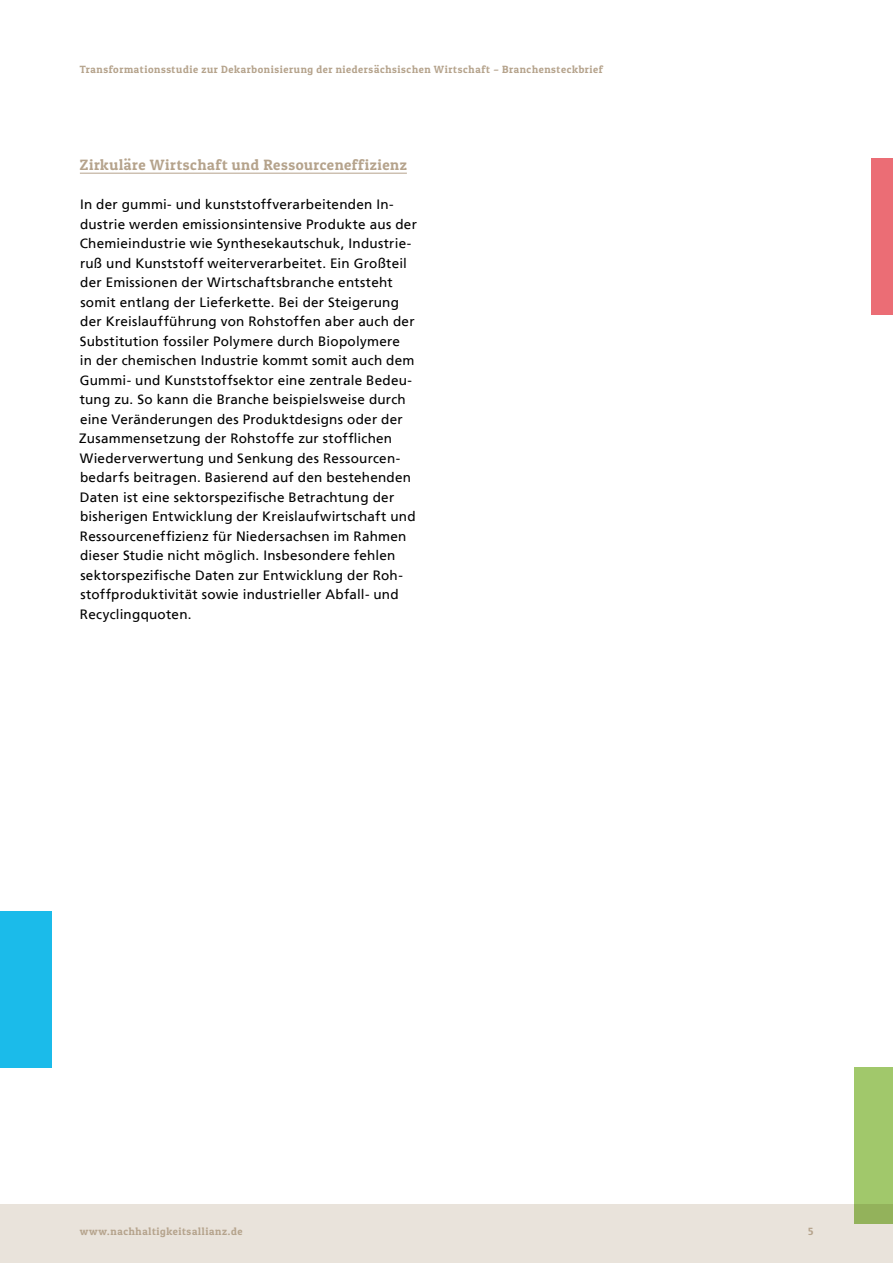
<style>
.page{position:relative;width:893px;height:1263px;background:#fff}
.page>*{position:absolute;margin:0;border:0;box-sizing:border-box;transform-origin:0 0}
.t1{font:15px "Patua One";letter-spacing:.04em;color:#b5a38c}
.t2{font:13.5px/19.5px "NDS Frutiger";letter-spacing:.02em;color:#000}
.t3{font:10.5px "Patua One";letter-spacing:.06em;color:#b5a38c}
</style>
<div class="page">
<div style="left:0;top:1204px;width:893px;height:59px;background:#e9e3db"></div>
<hr style="left:80px;top:173px;width:327px;height:1px;background:#b5a38c">
<div style="left:872px;top:159px;width:21px;height:156px;background:#eb6d75"></div>
<div style="left:855px;top:1067px;width:38px;height:156px;background:#a1c86b"></div>
<div style="left:0;top:911px;width:51px;height:156px;background:#1bbbea"></div>
<p class="t3" style="left:80px;top:65px;width:525px">Transformationsstudie zur Dekarbonisierung der niedersächsischen Wirtschaft – Branchensteckbrief</p>
<p class="t1" style="left:80px;top:159px;width:328px">Zirkuläre Wirtschaft und Ressourceneffizienz</p>
<p class="t2" style="left:79px;top:196px;width:339px">In der gummi- und kunststoffverarbeitenden In&shy;dustrie werden emissionsintensive Produkte aus der Chemieindustrie wie Synthesekautschuk, Industrie&shy;ruß und Kunststoff weiterverarbeitet. Ein Großteil der Emissionen der Wirtschaftsbranche entsteht somit entlang der Lieferkette. Bei der Steigerung der Kreislaufführung von Rohstoffen aber auch der Substitution fossiler Polymere durch Biopolymere<br>in der chemischen Industrie kommt somit auch dem Gummi- und Kunststoffsektor eine zentrale Bedeu&shy;tung zu. So kann die Branche beispielsweise durch eine Veränderungen des Produktdesigns oder der Zusammensetzung der Rohstoffe zur stofflichen Wiederverwertung und Senkung des Ressourcen&shy;bedarfs beitragen. Basierend auf den bestehenden Daten ist eine sektorspezifische Betrachtung der bisherigen Entwicklung der Kreislaufwirtschaft und Ressourceneffizienz für Niedersachsen im Rahmen dieser Studie nicht möglich. Insbesondere fehlen sektorspezifische Daten zur Entwicklung der Roh&shy;stoffproduktivität sowie industrieller Abfall- und Recyclingquoten.</p>
<p class="t3" style="left:80px;top:1227px;width:164px">www.nachhaltigkeitsallianz.de</p>
<p class="t3" style="left:808px;top:1227px;width:7px">5</p>
</div>
